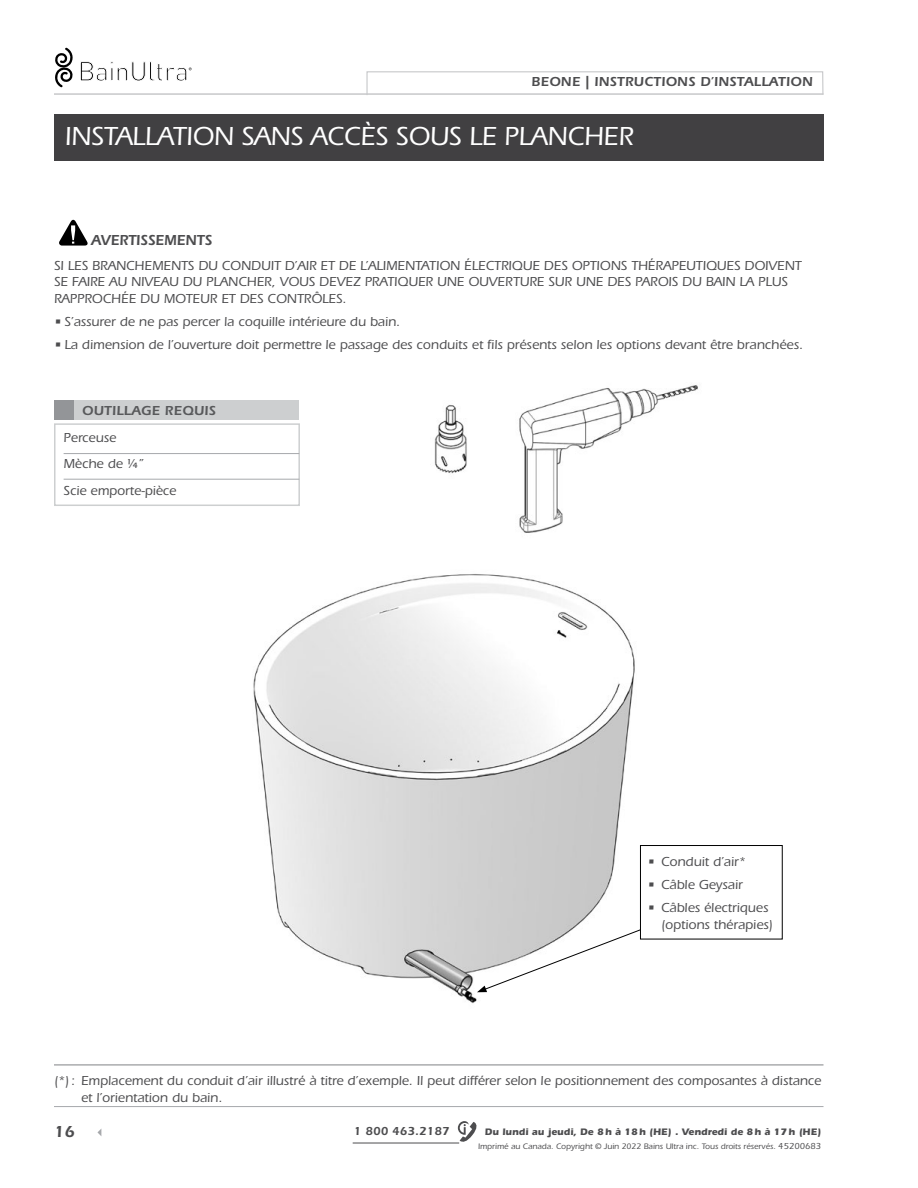
<style>
.page{position:relative;width:918px;height:1188px;background:#fff}
.page>*{position:absolute;margin:0;border:0;box-sizing:border-box;transform-origin:0 0}
.t1{font:500 27px "Itc Eras";letter-spacing:-.01em;color:#fff}
.t2{font:600 16.5px "Itc Eras";color:#4d4d4f}
.t3{font:600 15px "Itc Eras";color:#4d4d4f;scale:.95 1}
.t4{font:500 13.5px/16.5px "Itc Eras";color:#4d4d4f}
.t5{font:600 13.5px "Itc Eras";letter-spacing:.025em;color:#4d4d4f}
.t6{font:600 13.5px "Itc Eras";letter-spacing:.025em;color:#58595b}
.t7{font:600 12px "Itc Eras";letter-spacing:.005em;color:#4d4d4f}
.t8{font:700 9.75px "Itc Eras";letter-spacing:.005em;color:#4d4d4f}
.t9{font:500 8.25px "Itc Eras";letter-spacing:.005em;color:#4d4d4f}
.s1{font-size:9px}
</style>
<div class="page">
<div style="left:54px;top:115px;width:770px;height:46px;background:#414042"></div>
<hr style="left:54px;top:93px;width:770px;height:2px;background:#c7c8ca">
<svg style="left:97px;top:1129px;width:4px;height:7px"></svg>
<hr style="left:54px;top:1106px;width:770px;height:1px;background:#a7a9ac">
<hr style="left:353px;top:1143px;width:106px;height:1px;background:#4d4d4f">
<svg style="left:458px;top:1121px;width:19px;height:21px"></svg>
<svg style="left:366px;top:71px;width:458px;height:24px"></svg>
<svg style="left:55px;top:48px;width:18px;height:39px"></svg>
<svg style="left:80px;top:61px;width:112px;height:20px"></svg>
<svg style="left:59px;top:220px;width:29px;height:26px"></svg>
<hr style="left:54px;top:1065px;width:770px;height:1px;background:#808285">
<div style="left:54px;top:423px;width:246px;height:83px;border:2px solid #cdcfd0"></div>
<hr style="left:64px;top:453px;width:235px;height:1px;background:#a7a9ac">
<hr style="left:64px;top:479px;width:235px;height:1px;background:#a7a9ac">
<img style="left:253px;top:574px;width:448px;height:429px">
<svg style="left:477px;top:918px;width:193px;height:74px"></svg>
<div style="left:640px;top:846px;width:142px;height:93px;background:#fff"></div>
<div style="left:640px;top:845px;width:143px;height:94px;border:1px solid #000"></div>
<img style="left:519px;top:385px;width:179px;height:148px">
<img style="left:434px;top:405px;width:33px;height:69px">
<div style="left:74px;top:401px;width:225px;height:19px;background:#cdcfd0"></div>
<div style="left:54px;top:401px;width:19px;height:19px;background:#939598"></div>
<p class="t5" style="left:532px;top:74px;width:283px">BEONE | INSTRUCTIONS D’INSTALLATION</p>
<h1 class="t1" style="left:65px;top:121px;width:570px">INSTALLATION SANS ACCÈS SOUS LE PLANCHER</h1>
<p class="t3" style="left:91px;top:231px;width:129px">AVERTISSEMENTS</p>
<p class="t4" style="left:54px;top:257px;width:749px">SI LES BRANCHEMENTS DU CONDUIT D’AIR ET DE L’ALIMENTATION ÉLECTRIQUE DES OPTIONS THÉRAPEUTIQUES DOIVENT<br>SE FAIRE AU NIVEAU DU PLANCHER, VOUS DEVEZ PRATIQUER UNE OUVERTURE SUR UNE DES PAROIS DU BAIN LA PLUS<br>RAPPROCHÉE DU MOTEUR ET DES CONTRÔLES.</p>
<p class="t4" style="left:54px;top:313px;width:348px">• S’assurer de ne pas percer la coquille intérieure du bain.</p>
<p class="t4" style="left:54px;top:337px;width:750px">• La dimension de l’ouverture doit permettre le passage des conduits et fils présents selon les options devant être branchées.</p>
<p class="t6" style="left:82px;top:403px;width:135px">OUTILLAGE REQUIS</p>
<p class="t4" style="left:64px;top:425px;width:81px;line-height:25.7px">Perceuse<br>Mèche de ¼”</p>
<p class="t4" style="left:64px;top:483px;width:114px">Scie emporte-pièce</p>
<p class="t4" style="left:648px;top:853px;width:100px">• Conduit d’air*</p>
<p class="t4" style="left:648px;top:877px;width:97px">• Câble Geysair</p>
<p class="t4" style="left:661px;top:900px;width:113px;text-indent:-14px">• Câbles électriques (options thérapies)</p>
<p class="t4" style="left:81px;top:1073px;width:742px;text-indent:-27px">(*): Emplacement du conduit d’air illustré à titre d’exemple. Il peut différer selon le positionnement des composantes à distance et l’orientation du bain.</p>
<p class="t2" style="left:54px;top:1122px;width:22px">16</p>
<p class="t7" style="left:354px;top:1125px;width:97px">1 800 463.2187</p>
<p class="t8" style="left:485px;top:1127px;width:338px">Du lundi au jeudi, De 8h à 18h (HE) . Vendredi de 8h à 17h (HE)</p>
<p class="t9" style="left:478px;top:1142px;width:345px">Imprimé au Canada. Copyright © Juin 2022 Bains Ultra inc. Tous droits réservés. <span class="s1">45200683</span></p>
</div>
